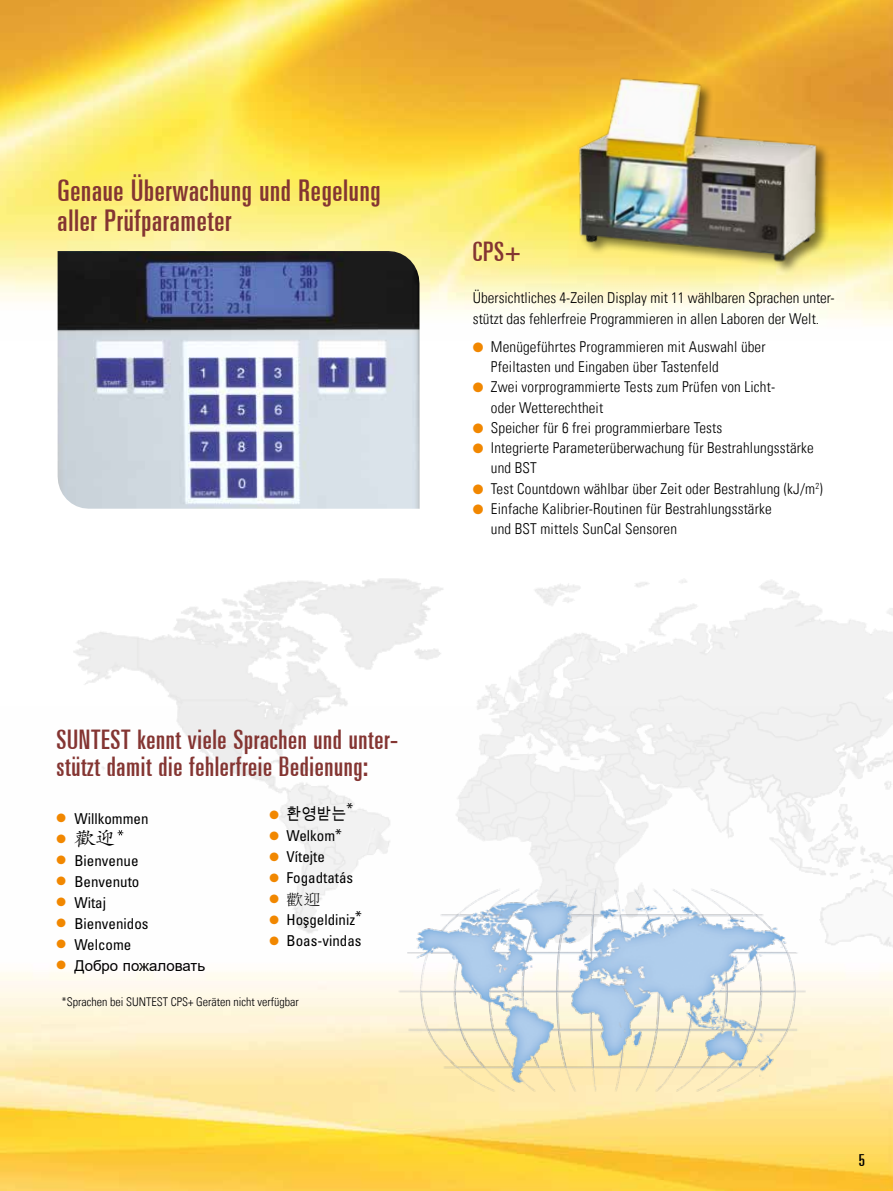
<style>
.page{position:relative;width:893px;height:1191px;background:#fff}
.page>*{position:absolute;margin:0;border:0;box-sizing:border-box;transform-origin:0 0}
.t1{font:ultra-condensed 30px/30px "Univers LT";letter-spacing:.025em;color:#843532}
.t2{font:ultra-condensed 27px/27px "Univers LT";letter-spacing:.025em;color:#843532}
.t3{font:20.25px "Kai Ti";color:#000;scale:1.15 1}
.t4{font:16.5px "Arial Unicode MS";color:#000;scale:.91 1}
.t5{font:ultra-condensed 16.5px "Univers LT";color:#000}
.t6{font:300 condensed 15px/20.2px "Univers LT";letter-spacing:.01em;color:#000}
.t7{font:condensed 15px "Univers";color:#000}
.t8{font:15px "Arial";color:#000}
.t9{font:15px "Ming Li U";color:#000;scale:1.1 1}
.t10{font:300 condensed 12px "Univers LT";color:#000}
.t11{font:500 12px "ITC Zapf Dingbats";color:#f18700}
.s1{color:#f18700}
.s2{font-family:"Arial Narrow";font-stretch:normal}
</style>
<div class="page">
<img style="left:0;top:0;width:893px;height:340px">
<div style="left:578px;top:78px;width:252px;height:197px;background:#000;opacity:.5"></div>
<img style="left:572px;top:72px;width:253px;height:196px">
<img style="left:0;top:972px;width:893px;height:219px">
<img style="left:393px;top:882px;width:416px;height:215px">
<img style="left:58px;top:251px;width:361px;height:258px">
<svg style="left:118px;top:830px;width:5px;height:5px"></svg>
<h1 class="t1" style="left:58px;top:175px;width:324px">Genaue Überwachung und Regelung aller Prüfparameter</h1>
<h2 class="t2" style="left:473px;top:238px;width:50px">CPS+</h2>
<p class="t6" style="left:473px;top:287px;width:363px;line-height:21px">Übersichtliches 4-Zeilen Display mit 11 wählbaren Sprachen unter&shy;stützt das fehlerfreie Programmieren in allen Laboren der Welt.</p>
<p class="t6" style="left:491px;top:336px;width:276px;text-indent:-18px"><span class="s1">●</span> Menügeführtes Programmieren mit Auswahl über<br>Pfeiltasten und Eingaben über Tastenfeld</p>
<p class="t6" style="left:491px;top:377px;width:286px;text-indent:-18px"><span class="s1">●</span> Zwei vorprogrammierte Tests zum Prüfen von Licht&shy;oder Wetterechtheit</p>
<p class="t6" style="left:473px;top:417px;width:251px"><span class="s1">●</span> Speicher für 6 frei programmierbare Tests</p>
<p class="t6" style="left:491px;top:438px;width:324px;text-indent:-18px"><span class="s1">●</span> Integrierte Parameterüberwachung für Bestrahlungsstärke und BST</p>
<p class="t6" style="left:473px;top:478px;width:351px"><span class="s1">●</span> Test Countdown wählbar über Zeit oder Bestrahlung (kJ/m<sup>2</sup>)</p>
<p class="t6" style="left:491px;top:498px;width:282px;text-indent:-18px"><span class="s1">●</span> Einfache Kalibrier-Routinen für Bestrahlungsstärke und BST mittels SunCal Sensoren</p>
<h2 class="t2" style="left:57px;top:725px;width:343px">SUNTEST kennt viele Sprachen und unter&shy;stützt damit die fehlerfreie Bedienung:</h2>
<p class="t4" style="left:270px;top:802px;width:93px"><span class="s1">●</span> 환영받는<sup>*</sup></p>
<p class="t7" style="left:270px;top:826px;width:74px"><span class="s1">●</span> Welkom*</p>
<p class="t7" style="left:270px;top:847px;width:57px"><span class="s1">●</span> Vítejte</p>
<p class="t7" style="left:270px;top:868px;width:85px"><span class="s1">●</span> Fogadtatás</p>
<p class="t9" style="left:270px;top:892px;width:48px"><span class="s1">●</span> 歡迎</p>
<p class="t7" style="left:270px;top:910px;width:94px"><span class="s1">●</span> Ho<span class="s2">ş</span>geldiniz*</p>
<p class="t7" style="left:270px;top:931px;width:93px"><span class="s1">●</span> Boas-vindas</p>
<p class="t7" style="left:56px;top:809px;width:94px"><span class="s1">●</span> Willkommen</p>
<p class="t11" style="left:56px;top:833px;width:11px">●</p>
<p class="t7" style="left:56px;top:851px;width:84px"><span class="s1">●</span> Bienvenue</p>
<p class="t7" style="left:56px;top:872px;width:84px"><span class="s1">●</span> Benvenuto</p>
<p class="t7" style="left:56px;top:893px;width:51px"><span class="s1">●</span> Witaj</p>
<p class="t7" style="left:56px;top:914px;width:94px"><span class="s1">●</span> Bienvenidos</p>
<p class="t7" style="left:56px;top:935px;width:77px"><span class="s1">●</span> Welcome</p>
<p class="t8" style="left:56px;top:955px;width:150px"><span class="s1">●</span> Добро пожаловать</p>
<p class="t10" style="left:62px;top:994px;width:239px">*Sprachen bei SUNTEST CPS+ Geräten nicht verfügbar</p>
<h3 class="t3" style="left:73px;top:828px;width:38px">歡迎</h3>
<p class="t5" style="left:859px;top:1151px;width:8px">5</p>
</div>
